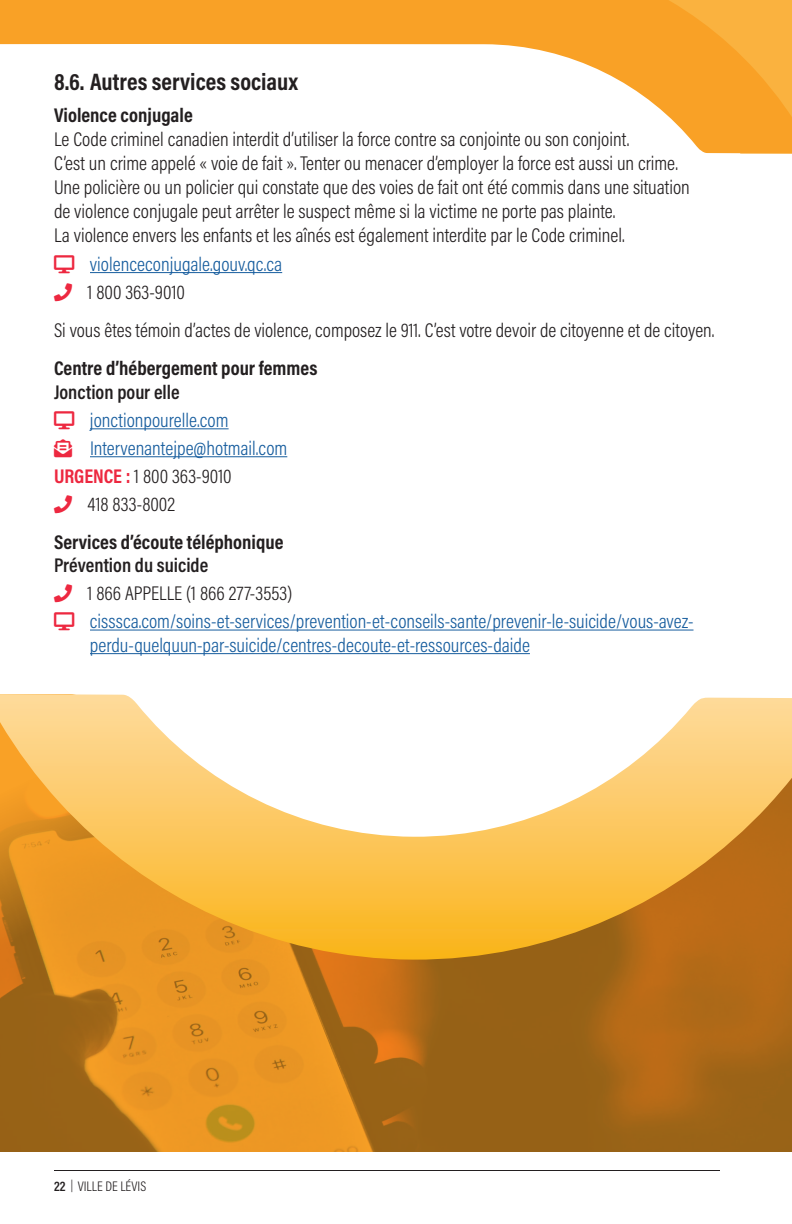
<style>
.page{position:relative;width:792px;height:1224px;background:#fff}
.page>*{position:absolute;margin:0;border:0;box-sizing:border-box;transform-origin:0 0}
.t1{font:700 24px "Acumin Pro Cond";letter-spacing:.005em;color:#231f20}
.t2{font:300 20px/24px "Acumin Pro Cond";color:#231f20}
.t3{font:300 20px/23.6px "Acumin Pro Cond";color:#175d9e}
.t4{font:700 20px "Acumin Pro Cond";color:#231f20}
.t5{font:600 20px "Acumin Pro Cond";color:#231f20}
.t6{font:300 14px "Acumin Pro Cond";color:#231f20}
.s1{font-weight:700;color:#ed2840}
.s2{font-weight:600}
.s3{font-size:12px}
</style>
<div class="page">
<hr style="left:54px;top:1170px;width:666px;height:1px;background:#231f20">
<svg style="left:0;top:0;width:792px;height:154px"></svg>
<hr style="left:90px;top:272px;width:192px;height:1px;background:#175d9e">
<hr style="left:90px;top:428px;width:139px;height:1px;background:#175d9e">
<hr style="left:90px;top:456px;width:197px;height:1px;background:#175d9e">
<hr style="left:90px;top:630px;width:604px;height:1px;background:#175d9e">
<hr style="left:90px;top:653px;width:440px;height:1px;background:#175d9e">
<img style="left:0;top:960px;width:792px;height:192px">
<svg style="left:0;top:694px;width:792px;height:266px"></svg>
<p class="t1" style="left:54px;top:66px;width:245px">8.6. Autres services sociaux</p>
<p class="t4" style="left:54px;top:102px;width:140px">Violence conjugale</p>
<p class="t2" style="left:54px;top:127px;width:637px">Le Code criminel canadien interdit d’utiliser la force contre sa conjointe ou son conjoint.<br>C’est un crime appelé « voie de fait ». Tenter ou menacer d’employer la force est aussi un crime.<br>Une policière ou un policier qui constate que des voies de fait ont été commis dans une situation de violence conjugale peut arrêter le suspect même si la victime ne porte pas plainte.<br>La violence envers les enfants et les aînés est également interdite par le Code criminel.</p>
<p class="t3" style="left:90px;top:252px;width:194px">violenceconjugale.gouv.qc.ca</p>
<p class="t2" style="left:54px;top:272px;width:662px;line-height:38.4px;text-indent:34px">1 800 363-9010<br>Si vous êtes témoin d’actes de violence, composez le 911. C’est votre devoir de citoyenne et de citoyen.</p>
<p class="t4" style="left:54px;top:355px;width:265px">Centre d’hébergement pour femmes</p>
<p class="t5" style="left:54px;top:379px;width:127px">Jonction pour elle</p>
<p class="t3" style="left:90px;top:408px;width:140px">jonctionpourelle.com</p>
<p class="t3" style="left:90px;top:436px;width:199px">Intervenantejpe@hotmail.com</p>
<p class="t2" style="left:54px;top:463px;width:179px"><span class="s1">URGENCE :</span> 1 800 363-9010</p>
<p class="t2" style="left:88px;top:491px;width:89px">418 833-8002</p>
<p class="t4" style="left:54px;top:528px;width:231px">Services d’écoute téléphonique</p>
<p class="t5" style="left:54px;top:552px;width:156px">Prévention du suicide</p>
<p class="t2" style="left:88px;top:581px;width:206px">1 866 APPELLE (1 866 277-3553)</p>
<p class="t3" style="left:90px;top:609px;width:605px">cisssca.com/soins-et-services/prevention-et-conseils-sante/prevenir-le-suicide/vous-avez&shy;perdu-quelquun-par-suicide/centres-decoute-et-ressources-daide</p>
<p class="t6" style="left:54px;top:1177px;width:94px"><span class="s2">22</span> <span class="s3">|</span> VILLE DE LÉVIS</p>
</div>
